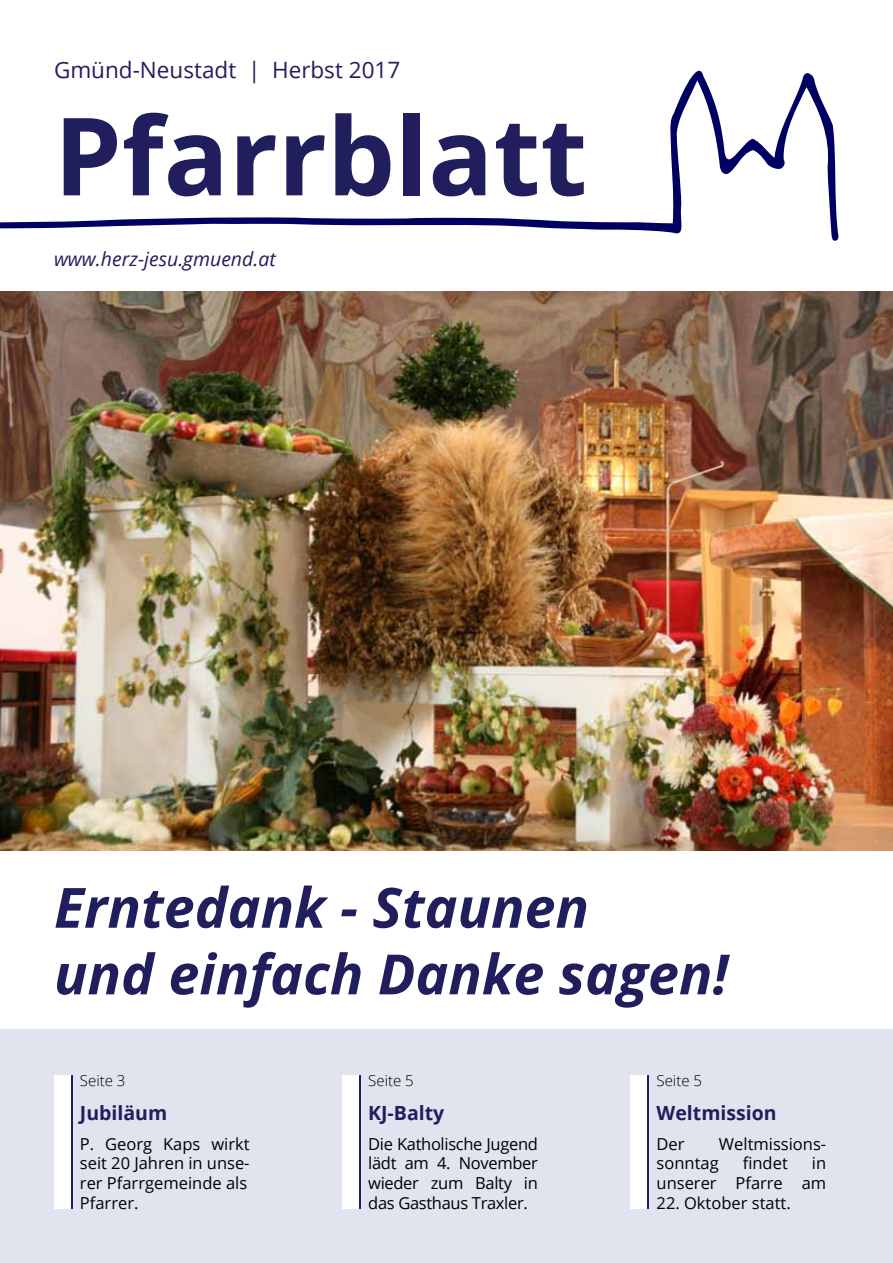
<style>
.page{position:relative;width:893px;height:1263px;background:#fff}
.page>*{position:absolute;margin:0;border:0;box-sizing:border-box;transform-origin:0 0}
.t1{font:700 108px "Open Sans";color:#201e5c}
.t2{font:italic 700 55.5px/66.6px "Open Sans";color:#201e5c}
.t3{font:22.5px "Open Sans";color:#201e5c}
.t4{font:700 19.5px "Open Sans";color:#201e5c}
.t5{font:italic 19.5px "Open Sans";color:#201e5c}
.t6{font:16.5px/19.8px "Open Sans";color:#000;text-align:right}
.t7{font:300 15px "Open Sans";color:#000}
</style>
<div class="page">
<svg style="left:0;top:70px;width:839px;height:171px"></svg>
<svg style="left:55px;top:104px;width:346px;height:103px"></svg>
<svg style="left:422px;top:115px;width:171px;height:92px"></svg>
<div style="left:0;top:1029px;width:893px;height:234px;background:#e1e4ef"></div>
<div style="left:631px;top:1075px;width:17px;height:134px;background:#fff"></div>
<hr style="left:648px;top:1075px;width:1px;height:134px;background:#201e5c">
<div style="left:342px;top:1075px;width:18px;height:134px;background:#fff"></div>
<hr style="left:359px;top:1075px;width:2px;height:134px;background:#201e5c">
<div style="left:54px;top:1075px;width:17px;height:134px;background:#fff"></div>
<hr style="left:71px;top:1075px;width:2px;height:134px;background:#201e5c">
<img style="left:0;top:292px;width:893px;height:558px">
<h3 class="t3" style="left:54px;top:55px;width:348px">Gmünd-Neustadt | Herbst 2017</h3>
<h1 class="t1" style="left:54px;top:80px;width:535px">Pfarrblatt</h1>
<p class="t5" style="left:54px;top:245px;width:223px">www.herz-jesu.gmuend.at</p>
<h2 class="t2" style="left:54px;top:873px;width:676px">Erntedank - Staunen<br>und einfach Danke sagen!</h2>
<p class="t7" style="left:80px;top:1070px;width:47px">Seite 3</p>
<p class="t7" style="left:368px;top:1070px;width:47px">Seite 5</p>
<p class="t7" style="left:657px;top:1070px;width:47px">Seite 5</p>
<p class="t4" style="left:80px;top:1099px;width:89px">Jubiläum</p>
<p class="t4" style="left:368px;top:1099px;width:78px">KJ-Balty</p>
<p class="t4" style="left:657px;top:1099px;width:122px">Weltmission</p>
<p class="t6" style="left:80px;top:1133px;width:171px;text-align:left">P. Georg Kaps wirkt seit 20 Jahren in unse&shy;rer Pfarrgemeinde als<br>Pfarrer.</p>
<p class="t6" style="left:368px;top:1133px;width:171px;text-align:justify">Die Katholische Jugend lädt am 4. November wieder zum Balty in das Gasthaus Traxler.</p>
<p class="t6" style="left:657px;top:1133px;width:30px">Der</p>
<p class="t6" style="left:719px;top:1133px;width:109px">Weltmissions-</p>
<p class="t6" style="left:657px;top:1153px;width:64px">sonntag</p>
<p class="t6" style="left:743px;top:1153px;width:47px">findet</p>
<p class="t6" style="left:657px;top:1153px;width:171px">in<br>unserer Pfarre am</p>
<p class="t6" style="left:657px;top:1192px;width:136px">22. Oktober statt.</p>
</div>
